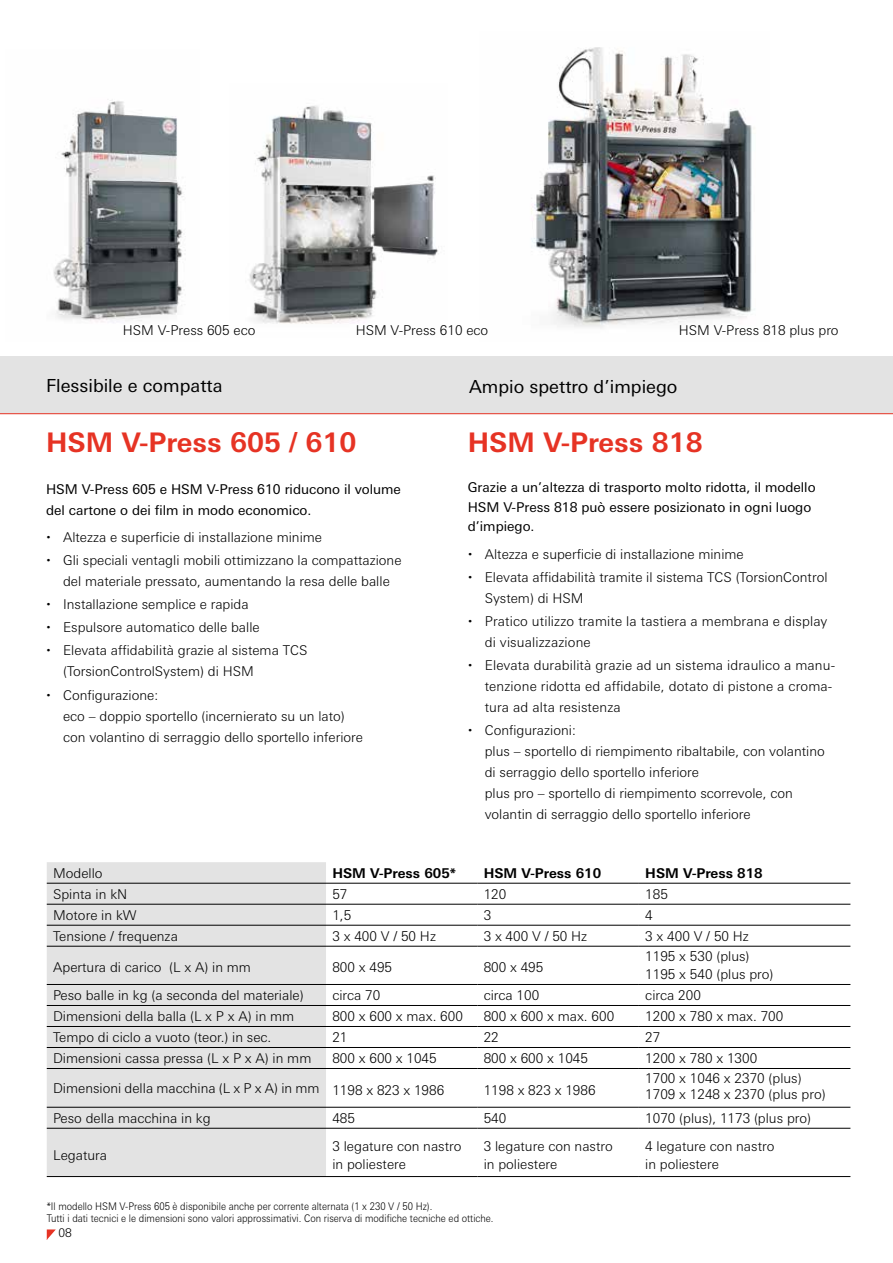
<style>
.page{position:relative;width:893px;height:1263px;background:#fff}
.page>*{position:absolute;margin:0;border:0;box-sizing:border-box;transform-origin:0 0}
.t1{font:700 27px "Univers Next W1 G";color:#e63324}
.t2{font:18px "Univers Next W1 G";color:#000}
.t3{font:300 13.5px/23.1px "Univers Next W1 G";color:#000}
.t4{font:13.5px/19.5px "Univers Next W1 G";color:#000}
.t5{font:700 13.5px "Univers Next W1 G";color:#000}
.t6{font:300 12px "Univers Next W1 G";color:#000}
.t7{font:300 10.5px/12px "Univers Next W1 G";color:#000;scale:.9 1}
</style>
<div class="page">
<img style="left:53px;top:101px;width:133px;height:222px">
<div style="left:0;top:356px;width:893px;height:57px;background:#e3e3e3"></div>
<hr style="left:0;top:413px;width:893px;height:1px;background:#e63324">
<img style="left:249px;top:105px;width:189px;height:219px">
<img style="left:531px;top:47px;width:224px;height:281px">
<div style="left:47px;top:862px;width:279px;height:314px;background:#e3e3e3"></div>
<hr style="left:47px;top:883px;width:279px;height:1px;background:#000">
<hr style="left:326px;top:883px;width:151px;height:1px;background:#000">
<hr style="left:477px;top:883px;width:162px;height:1px;background:#000">
<hr style="left:639px;top:883px;width:211px;height:1px;background:#000">
<hr style="left:47px;top:904px;width:279px;height:1px;background:#000">
<hr style="left:326px;top:904px;width:151px;height:1px;background:#000">
<hr style="left:477px;top:904px;width:162px;height:1px;background:#000">
<hr style="left:639px;top:904px;width:211px;height:1px;background:#000">
<hr style="left:47px;top:925px;width:279px;height:1px;background:#000">
<hr style="left:326px;top:925px;width:151px;height:1px;background:#000">
<hr style="left:477px;top:925px;width:162px;height:1px;background:#000">
<hr style="left:639px;top:925px;width:211px;height:1px;background:#000">
<hr style="left:47px;top:946px;width:279px;height:1px;background:#000">
<hr style="left:326px;top:946px;width:151px;height:1px;background:#000">
<hr style="left:477px;top:946px;width:162px;height:1px;background:#000">
<hr style="left:639px;top:946px;width:211px;height:1px;background:#000">
<hr style="left:47px;top:984px;width:279px;height:1px;background:#000">
<hr style="left:326px;top:984px;width:151px;height:1px;background:#000">
<hr style="left:477px;top:984px;width:162px;height:1px;background:#000">
<hr style="left:639px;top:984px;width:211px;height:1px;background:#000">
<hr style="left:47px;top:1005px;width:279px;height:1px;background:#000">
<hr style="left:326px;top:1005px;width:151px;height:1px;background:#000">
<hr style="left:477px;top:1005px;width:162px;height:1px;background:#000">
<hr style="left:639px;top:1005px;width:211px;height:1px;background:#000">
<hr style="left:47px;top:1026px;width:279px;height:1px;background:#000">
<hr style="left:326px;top:1026px;width:151px;height:1px;background:#000">
<hr style="left:477px;top:1026px;width:162px;height:1px;background:#000">
<hr style="left:639px;top:1026px;width:211px;height:1px;background:#000">
<hr style="left:47px;top:1047px;width:279px;height:1px;background:#000">
<hr style="left:326px;top:1047px;width:151px;height:1px;background:#000">
<hr style="left:477px;top:1047px;width:162px;height:1px;background:#000">
<hr style="left:639px;top:1047px;width:211px;height:1px;background:#000">
<hr style="left:47px;top:1068px;width:279px;height:1px;background:#000">
<hr style="left:326px;top:1068px;width:151px;height:1px;background:#000">
<hr style="left:477px;top:1068px;width:162px;height:1px;background:#000">
<hr style="left:639px;top:1068px;width:211px;height:1px;background:#000">
<hr style="left:47px;top:1107px;width:279px;height:1px;background:#000">
<hr style="left:326px;top:1107px;width:151px;height:1px;background:#000">
<hr style="left:477px;top:1107px;width:162px;height:1px;background:#000">
<hr style="left:639px;top:1107px;width:211px;height:1px;background:#000">
<hr style="left:47px;top:1128px;width:279px;height:1px;background:#000">
<hr style="left:326px;top:1128px;width:151px;height:1px;background:#000">
<hr style="left:477px;top:1128px;width:162px;height:1px;background:#000">
<hr style="left:639px;top:1128px;width:211px;height:1px;background:#000">
<hr style="left:47px;top:1176px;width:279px;height:1px;background:#000">
<hr style="left:326px;top:1176px;width:151px;height:1px;background:#000">
<hr style="left:477px;top:1176px;width:162px;height:1px;background:#000">
<hr style="left:639px;top:1176px;width:211px;height:1px;background:#000">
<svg style="left:47px;top:1229px;width:9px;height:11px"></svg>
<p class="t3" style="left:123px;top:319px;width:134px">HSM V-Press 605 eco</p>
<p class="t3" style="left:356px;top:318px;width:134px">HSM V-Press 610 eco</p>
<p class="t3" style="left:679px;top:319px;width:161px">HSM V-Press 818 plus pro</p>
<h2 class="t2" style="left:46px;top:375px;width:178px">Flessibile e compatta</h2>
<h2 class="t2" style="left:469px;top:376px;width:210px">Ampio spettro d’impiego</h2>
<h1 class="t1" style="left:46px;top:426px;width:312px">HSM V-Press 605 / 610</h1>
<p class="t4" style="left:46px;top:478px;width:356px;line-height:21px">HSM V-Press 605 e HSM V-Press 610 riducono il volume del cartone o dei film in modo economico.</p>
<p class="t3" style="left:63px;top:525px;width:340px">Altezza e superficie di installazione minime<br>Gli speciali ventagli mobili ottimizzano la compattazione</p>
<p class="t3" style="left:63px;top:570px;width:328px">del materiale pressato, aumentando la resa delle balle Installazione semplice e rapida<br>Espulsore automatico delle balle<br>Elevata affidabilità grazie al sistema TCS</p>
<p class="t3" style="left:63px;top:660px;width:192px">(TorsionControlSystem) di HSM<br>Configurazione:</p>
<p class="t3" style="left:63px;top:705px;width:301px;line-height:21px">eco – doppio sportello (incernierato su un lato) con volantino di serraggio dello sportello inferiore</p>
<h1 class="t1" style="left:468px;top:426px;width:236px">HSM V-Press 818</h1>
<p class="t4" style="left:468px;top:478px;width:349px">Grazie a un’altezza di trasporto molto ridotta, il modello<br>HSM V-Press 818 può essere posizionato in ogni luogo d’impiego.</p>
<p class="t3" style="left:485px;top:542px;width:344px">Altezza e superficie di installazione minime<br>Elevata affidabilità tramite il sistema TCS (TorsionControl</p>
<p class="t3" style="left:485px;top:586px;width:344px">System) di HSM<br>Pratico utilizzo tramite la tastiera a membrana e display</p>
<p class="t3" style="left:485px;top:631px;width:352px">di visualizzazione<br>Elevata durabilità grazie ad un sistema idraulico a manu-</p>
<p class="t3" style="left:485px;top:676px;width:349px;line-height:21px">tenzione ridotta ed affidabile, dotato di pistone a croma&shy;tura ad alta resistenza</p>
<p class="t3" style="left:485px;top:720px;width:342px;line-height:21px">Configurazioni:<br>plus – sportello di riempimento ribaltabile, con volantino di serraggio dello sportello inferiore<br>plus pro – sportello di riempimento scorrevole, con volantin di serraggio dello sportello inferiore</p>
<p class="t3" style="left:53px;top:861px;width:51px">Modello</p>
<p class="t5" style="left:332px;top:865px;width:125px">HSM V-Press 605*</p>
<p class="t5" style="left:484px;top:865px;width:119px">HSM V-Press 610</p>
<p class="t5" style="left:645px;top:865px;width:119px">HSM V-Press 818</p>
<p class="t3" style="left:53px;top:882px;width:76px">Spinta in kN</p>
<p class="t3" style="left:332px;top:882px;width:17px">57</p>
<p class="t3" style="left:484px;top:882px;width:24px">120</p>
<p class="t3" style="left:645px;top:882px;width:24px">185</p>
<p class="t3" style="left:53px;top:903px;width:85px">Motore in kW</p>
<p class="t3" style="left:332px;top:903px;width:20px">1,5</p>
<p class="t3" style="left:484px;top:903px;width:9px">3</p>
<p class="t3" style="left:645px;top:903px;width:9px">4</p>
<p class="t3" style="left:53px;top:924px;width:126px">Tensione / frequenza</p>
<p class="t3" style="left:332px;top:924px;width:105px">3 x 400 V / 50 Hz</p>
<p class="t3" style="left:484px;top:924px;width:105px">3 x 400 V / 50 Hz</p>
<p class="t3" style="left:645px;top:924px;width:105px">3 x 400 V / 50 Hz</p>
<p class="t3" style="left:53px;top:956px;width:199px">Apertura di carico (L x A) in mm</p>
<p class="t3" style="left:332px;top:956px;width:61px">800 x 495</p>
<p class="t3" style="left:484px;top:956px;width:61px">800 x 495</p>
<p class="t3" style="left:645px;top:947px;width:130px;line-height:18px">1195 x 530 (plus)<br>1195 x 540 (plus pro)</p>
<p class="t3" style="left:53px;top:984px;width:252px">Peso balle in kg (a seconda del materiale)</p>
<p class="t3" style="left:332px;top:984px;width:50px">circa 70</p>
<p class="t3" style="left:484px;top:984px;width:57px">circa 100</p>
<p class="t3" style="left:645px;top:984px;width:57px">circa 200</p>
<p class="t3" style="left:53px;top:1005px;width:243px">Dimensioni della balla (L x P x A) in mm</p>
<p class="t3" style="left:332px;top:1005px;width:132px">800 x 600 x max. 600</p>
<p class="t3" style="left:484px;top:1005px;width:132px">800 x 600 x max. 600</p>
<p class="t3" style="left:645px;top:1005px;width:140px">1200 x 780 x max. 700</p>
<p class="t3" style="left:53px;top:1026px;width:220px">Tempo di ciclo a vuoto (teor.) in sec.</p>
<p class="t3" style="left:332px;top:1026px;width:17px">21</p>
<p class="t3" style="left:484px;top:1026px;width:17px">22</p>
<p class="t3" style="left:645px;top:1026px;width:17px">27</p>
<p class="t3" style="left:53px;top:1047px;width:260px">Dimensioni cassa pressa (L x P x A) in mm</p>
<p class="t3" style="left:332px;top:1047px;width:106px">800 x 600 x 1045</p>
<p class="t3" style="left:484px;top:1047px;width:106px">800 x 600 x 1045</p>
<p class="t3" style="left:645px;top:1047px;width:113px">1200 x 780 x 1300</p>
<p class="t3" style="left:53px;top:1076px;width:393px">Dimensioni della macchina (L x P x A) in mm 1198 x 823 x 1986</p>
<p class="t3" style="left:484px;top:1078px;width:113px">1198 x 823 x 1986</p>
<p class="t3" style="left:645px;top:1070px;width:182px;line-height:16.2px">1700 x 1046 x 2370 (plus)<br>1709 x 1248 x 2370 (plus pro)</p>
<p class="t3" style="left:53px;top:1106px;width:159px">Peso della macchina in kg</p>
<p class="t3" style="left:332px;top:1106px;width:24px">485</p>
<p class="t3" style="left:484px;top:1106px;width:24px">540</p>
<p class="t3" style="left:645px;top:1106px;width:167px">1070 (plus), 1173 (plus pro)</p>
<p class="t3" style="left:53px;top:1143px;width:55px">Legatura</p>
<p class="t3" style="left:332px;top:1137px;width:131px;line-height:18px">3 legature con nastro in poliestere</p>
<p class="t3" style="left:484px;top:1137px;width:131px;line-height:18px">3 legature con nastro in poliestere</p>
<p class="t3" style="left:645px;top:1137px;width:131px;line-height:18px">4 legature con nastro in poliestere</p>
<p class="t7" style="left:47px;top:1200px;width:498px">*Il modello HSM V-Press 605 è disponibile anche per corrente alternata (1 x 230 V / 50 Hz).<br>Tutti i dati tecnici e le dimensioni sono valori approssimativi. Con riserva di modifiche tecniche ed ottiche.</p>
<p class="t6" style="left:58px;top:1226px;width:15px">08</p>
</div>
